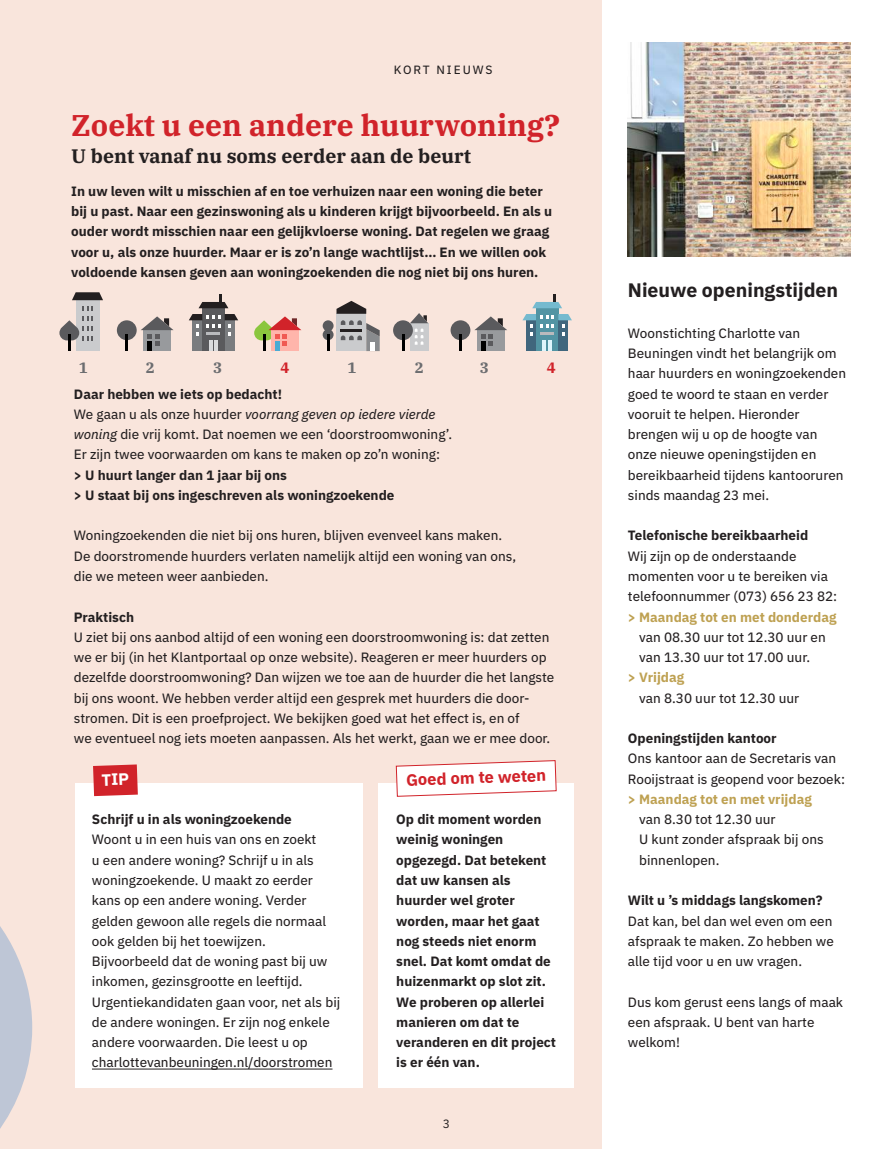
<style>
.page{position:relative;width:893px;height:1149px;background:#fff}
.page>*{position:absolute;margin:0;border:0;box-sizing:border-box;transform-origin:0 0}
.t1{font:700 30px "IBM Plex Serif";color:#d1232a}
.t2{font:700 19.5px "IBM Plex Serif";color:#231f20}
.t3{font:700 19.5px "IBM Plex Sans";color:#231f20}
.t4{font:700 16.5px "IBM Plex Sans";color:#d1232a}
.t5{font:700 15px "IBM Plex Serif";color:#6c6d70}
.t6{font:700 15px "IBM Plex Serif";color:#d1232a}
.t7{font:13.5px/20.2px "IBM Plex Sans Text";color:#231f20}
.t8{font:700 13.5px/20.2px "IBM Plex Sans";color:#231f20}
.t9{font:700 13.5px "IBM Plex Sans";color:#bea152}
.t10{font:12px "IBM Plex Sans Text";letter-spacing:.16em;color:#231f20}
.t11{font:12px "IBM Plex Sans";color:#231f20}
.s1{font-style:italic}
</style>
<div class="page">
<div style="left:0;top:0;width:602px;height:1148px;background:#f9e5dc"></div>
<svg style="left:0;top:926px;width:32px;height:203px"></svg>
<div style="left:378px;top:783px;width:196px;height:304px;background:#fff"></div>
<div style="left:75px;top:783px;width:287px;height:304px;background:#fff"></div>
<img style="left:628px;top:43px;width:222px;height:213px">
<div style="left:336px;top:314px;width:30px;height:37px;background:#cacbcd"></div>
<svg style="left:336px;top:301px;width:30px;height:13px"></svg>
<svg style="left:341px;top:320px;width:39px;height:31px"></svg>
<svg style="left:323px;top:320px;width:11px;height:31px"></svg>
<div style="left:117px;top:320px;width:20px;height:20px;background:#5a5a5d;border-radius:50%"></div>
<svg style="left:126px;top:334px;width:2px;height:17px"></svg>
<div style="left:76px;top:300px;width:23px;height:51px;background:#cacbcd"></div>
<svg style="left:72px;top:292px;width:31px;height:8px"></svg>
<svg style="left:82px;top:306px;width:11px;height:4px"></svg>
<div style="left:143px;top:330px;width:28px;height:21px;background:#989a9d"></div>
<svg style="left:141px;top:316px;width:33px;height:29px"></svg>
<svg style="left:254px;top:316px;width:47px;height:35px"></svg>
<hr style="left:148px;top:341px;width:4px;height:10px;background:#000">
<hr style="left:276px;top:341px;width:4px;height:10px;background:#4aabd4">
<div style="left:202px;top:308px;width:23px;height:43px;background:#5a5a5d"></div>
<div style="left:193px;top:320px;width:9px;height:31px;background:#7a7c7f"></div>
<div style="left:225px;top:320px;width:9px;height:31px;background:#7a7c7f"></div>
<svg style="left:189px;top:314px;width:49px;height:22px"></svg>
<svg style="left:199px;top:295px;width:29px;height:13px"></svg>
<hr style="left:209px;top:340px;width:4px;height:11px;background:#dadbdd">
<hr style="left:214px;top:340px;width:4px;height:11px;background:#dadbdd">
<div style="left:410px;top:323px;width:18px;height:28px;background:#cacbcd"></div>
<svg style="left:410px;top:313px;width:18px;height:31px"></svg>
<svg style="left:59px;top:316px;width:34px;height:35px"></svg>
<div style="left:451px;top:320px;width:19px;height:20px;background:#5a5a5d;border-radius:50%"></div>
<hr style="left:459px;top:334px;width:3px;height:17px;background:#000">
<div style="left:477px;top:330px;width:27px;height:21px;background:#989a9d"></div>
<svg style="left:474px;top:316px;width:33px;height:29px"></svg>
<div style="left:481px;top:341px;width:5px;height:10px;background:#000"></div>
<div style="left:536px;top:308px;width:22px;height:43px;background:#5294a3"></div>
<div style="left:526px;top:320px;width:10px;height:31px;background:#40667d"></div>
<div style="left:558px;top:320px;width:10px;height:31px;background:#40667d"></div>
<svg style="left:522px;top:314px;width:50px;height:22px"></svg>
<svg style="left:532px;top:295px;width:30px;height:13px"></svg>
<hr style="left:542px;top:340px;width:4px;height:11px;background:#def5fc">
<hr style="left:548px;top:340px;width:4px;height:11px;background:#def5fc">
<svg style="left:396px;top:760px;width:161px;height:36px"></svg>
<hr style="left:92px;top:1068px;width:240px;height:1px;background:#231f20">
<div style="left:393px;top:320px;width:20px;height:20px;background:#5a5a5d;border-radius:50%"></div>
<svg style="left:402px;top:334px;width:2px;height:17px"></svg>
<svg style="left:93px;top:764px;width:45px;height:31px"></svg>
<p class="t10" style="left:394px;top:61px;width:100px">KORT NIEUWS</p>
<h1 class="t1" style="left:71px;top:101px;width:490px">Zoekt u een andere huurwoning?</h1>
<h2 class="t2" style="left:71px;top:140px;width:401px">U bent vanaf nu soms eerder aan de beurt</h2>
<p class="t8" style="left:71px;top:180px;width:483px">In uw leven wilt u misschien af en toe verhuizen naar een woning die beter bij u past. Naar een gezinswoning als u kinderen krijgt bijvoorbeeld. En als u ouder wordt misschien naar een gelijkvloerse woning. Dat regelen we graag voor u, als onze huurder. Maar er is zo’n lange wachtlijst… En we willen ook voldoende kansen geven aan woningzoekenden die nog niet bij ons huren.</p>
<p class="t5" style="left:79px;top:356px;width:10px">1</p>
<p class="t5" style="left:146px;top:356px;width:10px">2</p>
<p class="t5" style="left:213px;top:356px;width:10px">3</p>
<p class="t6" style="left:280px;top:356px;width:10px">4</p>
<p class="t5" style="left:348px;top:356px;width:10px">1</p>
<p class="t5" style="left:415px;top:356px;width:10px">2</p>
<p class="t5" style="left:480px;top:356px;width:10px">3</p>
<p class="t6" style="left:547px;top:356px;width:10px">4</p>
<p class="t8" style="left:74px;top:382px;width:210px">Daar hebben we iets op bedacht!</p>
<p class="t7" style="left:74px;top:402px;width:380px">We gaan u als onze huurder <span class="s1">voorrang geven op iedere vierde woning</span> die vrij komt. Dat noemen we een ‘doorstroomwoning’.<br>Er zijn twee voorwaarden om kans te maken op zo’n woning:</p>
<p class="t8" style="left:74px;top:463px;width:322px">&gt; U huurt langer dan 1 jaar bij ons<br>&gt; U staat bij ons ingeschreven als woningzoekende</p>
<p class="t7" style="left:74px;top:524px;width:444px">Woningzoekenden die niet bij ons huren, blijven evenveel kans maken.<br>De doorstromende huurders verlaten namelijk altijd een woning van ons, die we meteen weer aanbieden.</p>
<p class="t8" style="left:74px;top:605px;width:62px">Praktisch</p>
<p class="t7" style="left:74px;top:625px;width:482px">U ziet bij ons aanbod altijd of een woning een doorstroomwoning is: dat zetten we er bij (in het Klantportaal op onze website). Reageren er meer huurders op dezelfde doorstroomwoning? Dan wijzen we toe aan de huurder die het langste bij ons woont. We hebben verder altijd een gesprek met huurders die door&shy;stromen. Dit is een proefproject. We bekijken goed wat het effect is, en of<br>we eventueel nog iets moeten aanpassen. Als het werkt, gaan we er mee door.</p>
<p class="t8" style="left:92px;top:807px;width:201px">Schrijf u in als woningzoekende</p>
<p class="t7" style="left:92px;top:828px;width:250px">Woont u in een huis van ons en zoekt<br>u een andere woning? Schrijf u in als woningzoekende. U maakt zo eerder kans op een andere woning. Verder gelden gewoon alle regels die normaal ook gelden bij het toewijzen.<br>Bijvoorbeeld dat de woning past bij uw inkomen, gezinsgrootte en leeftijd.<br>Urgentiekandidaten gaan voor, net als bij de andere woningen. Er zijn nog enkele andere voorwaarden. Die leest u op charlottevanbeuningen.nl/doorstromen</p>
<p class="t4" style="left:406px;top:766px;width:142px;rotate:-2deg">Goed om te weten</p>
<p class="t8" style="left:396px;top:807px;width:161px">Op dit moment worden weinig woningen opgezegd. Dat betekent dat uw kansen als huurder wel groter worden, maar het gaat nog steeds niet enorm snel. Dat komt omdat de huizenmarkt op slot zit.<br>We proberen op allerlei manieren om dat te veranderen en dit project is er één van.</p>
<p class="t11" style="left:443px;top:1114px;width:9px">3</p>
<h2 class="t3" style="left:628px;top:275px;width:212px">Nieuwe openingstijden</h2>
<p class="t7" style="left:628px;top:321px;width:220px">Woonstichting Charlotte van<br>Beuningen vindt het belangrijk om haar huurders en woningzoekenden goed te woord te staan en verder vooruit te helpen. Hieronder brengen wij u op de hoogte van onze nieuwe openingstijden en bereikbaarheid tijdens kantooruren sinds maandag 23 mei.</p>
<p class="t8" style="left:628px;top:524px;width:182px">Telefonische bereikbaarheid</p>
<p class="t7" style="left:628px;top:544px;width:211px">Wij zijn op de onderstaande momenten voor u te bereiken via telefoonnummer (073) 656 23 82:</p>
<p class="t9" style="left:628px;top:605px;width:210px">&gt; Maandag tot en met donderdag</p>
<p class="t7" style="left:639px;top:625px;width:188px">van 08.30 uur tot 12.30 uur en van 13.30 uur tot 17.00 uur.</p>
<p class="t9" style="left:628px;top:666px;width:58px">&gt; Vrijdag</p>
<p class="t7" style="left:639px;top:686px;width:162px">van 8.30 uur tot 12.30 uur</p>
<p class="t8" style="left:628px;top:726px;width:150px">Openingstijden kantoor</p>
<p class="t7" style="left:628px;top:747px;width:219px">Ons kantoor aan de Secretaris van<br>Rooijstraat is geopend voor bezoek:</p>
<p class="t9" style="left:628px;top:788px;width:185px">&gt; Maandag tot en met vrijdag</p>
<p class="t7" style="left:639px;top:807px;width:186px">van 8.30 tot 12.30 uur<br>U kunt zonder afspraak bij ons binnenlopen.</p>
<p class="t8" style="left:628px;top:888px;width:196px">Wilt u ’s middags langskomen?</p>
<p class="t7" style="left:628px;top:909px;width:207px;text-align:justify">Dat kan, bel dan wel even om een afspraak te maken. Zo hebben we alle tijd voor u en uw vragen.</p>
<p class="t7" style="left:628px;top:990px;width:217px">Dus kom gerust eens langs of maak een afspraak. U bent van harte welkom!</p>
</div>
